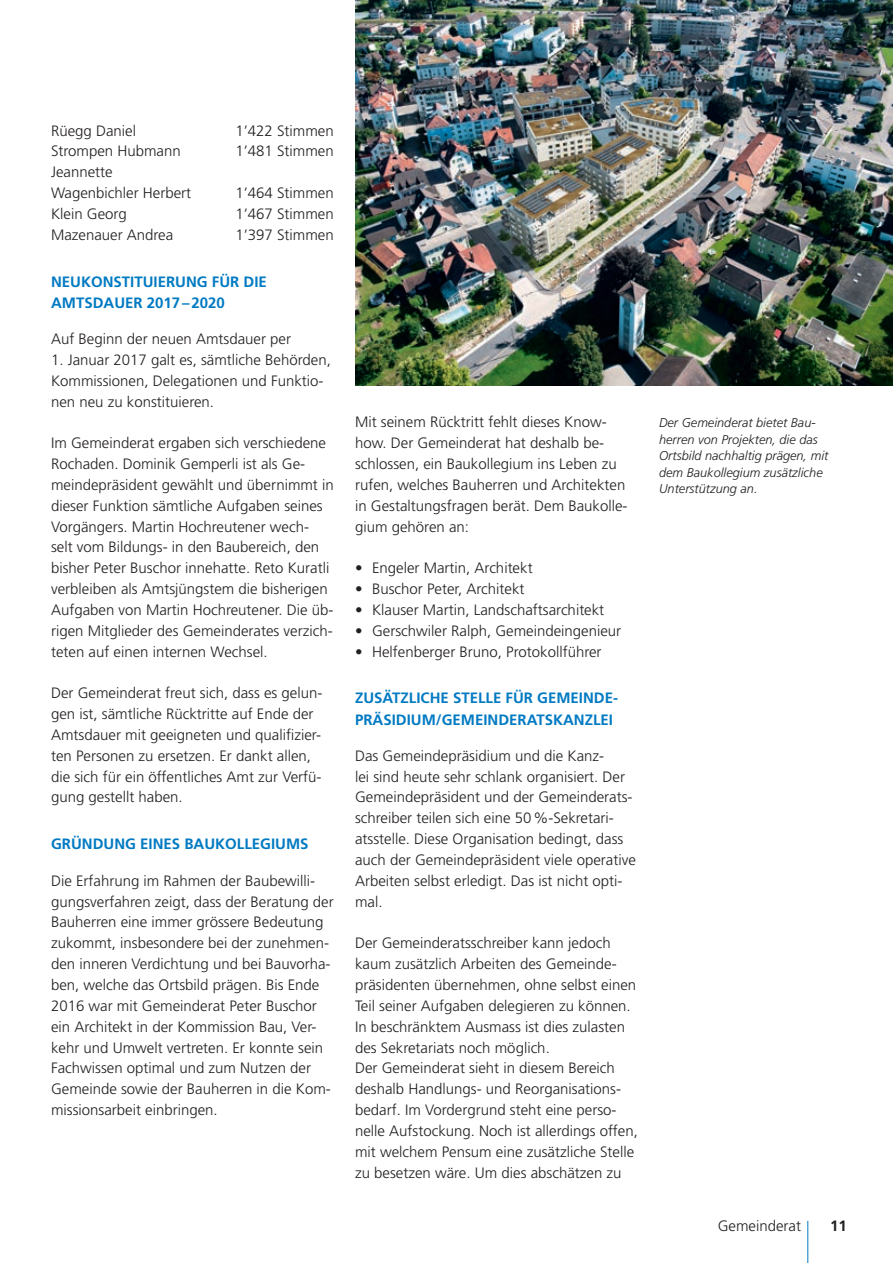
<style>
.page{position:relative;width:893px;height:1263px;background:#fff}
.page>*{position:absolute;margin:0;border:0;box-sizing:border-box;transform-origin:0 0}
.t1{font:300 15px/20.9px "Frutiger LT Std";color:#231f20}
.t2{font:700 15px/21.3px "Frutiger LT Std";color:#007ac2}
.t3{font:italic 300 12.75px/16.5px "Frutiger LT Std";color:#231f20}
.s1{font-weight:700;color:#fff}
.s2{font-weight:700}
</style>
<div class="page">
<hr style="left:807px;top:1221px;width:1px;height:42px;background:#007ac2">
<img style="left:355px;top:0;width:538px;height:386px">
<p class="t1" style="left:51px;top:120px;width:87px">Rüegg Daniel</p>
<p class="t1" style="left:235px;top:120px;width:100px">1’422 Stimmen</p>
<p class="t1" style="left:51px;top:141px;width:131px">Strompen Hubmann</p>
<p class="t1" style="left:235px;top:141px;width:100px">1’481 Stimmen</p>
<p class="t1" style="left:51px;top:162px;width:142px">Jeannette<br>Wagenbichler Herbert</p>
<p class="t1" style="left:235px;top:183px;width:100px">1’464 Stimmen</p>
<p class="t1" style="left:51px;top:204px;width:77px">Klein Georg</p>
<p class="t1" style="left:235px;top:204px;width:100px">1’467 Stimmen</p>
<p class="t1" style="left:51px;top:224px;width:124px">Mazenauer Andrea</p>
<p class="t1" style="left:235px;top:224px;width:100px">1’397 Stimmen</p>
<p class="t2" style="left:51px;top:271px;width:217px">NEUKONSTITUIERUNG FÜR DIE<br>AMTSDAUER 2017–2020</p>
<p class="t1" style="left:51px;top:329px;width:242px">Auf Beginn der neuen Amtsdauer per</p>
<p class="t1" style="left:51px;top:349px;width:281px">1. Januar 2017 galt es, sämtliche Behörden,<br>Kommissionen, Delegationen und Funktio&shy;nen neu zu konstituieren.</p>
<p class="t1" style="left:51px;top:433px;width:284px">Im Gemeinderat ergaben sich verschiedene Rochaden. Dominik Gemperli ist als Ge&shy;meindepräsident gewählt und übernimmt in dieser Funktion sämtliche Aufgaben seines Vorgängers. Martin Hochreutener wech&shy;selt vom Bildungs- in den Baubereich, den bisher Peter Buschor innehatte. Reto Kuratli verbleiben als Amtsjüngstem die bisherigen Aufgaben von Martin Hochreutener. Die üb&shy;rigen Mitglieder des Gemeinderates verzich&shy;teten auf einen internen Wechsel.</p>
<p class="t1" style="left:51px;top:683px;width:273px">Der Gemeinderat freut sich, dass es gelun&shy;gen ist, sämtliche Rücktritte auf Ende der Amtsdauer mit geeigneten und qualifizier&shy;ten Personen zu ersetzen. Er dankt allen, die sich für ein öffentliches Amt zur Verfü&shy;gung gestellt haben.</p>
<p class="t2" style="left:51px;top:833px;width:259px">GRÜNDUNG EINES BAUKOLLEGIUMS</p>
<p class="t1" style="left:51px;top:870px;width:284px">Die Erfahrung im Rahmen der Baubewilli&shy;gungsverfahren zeigt, dass der Beratung der Bauherren eine immer grössere Bedeutung zukommt, insbesondere bei der zunehmen&shy;den inneren Verdichtung und bei Bauvorha&shy;ben, welche das Ortsbild prägen. Bis Ende 2016 war mit Gemeinderat Peter Buschor ein Architekt in der Kommission Bau, Ver&shy;kehr und Umwelt vertreten. Er konnte sein Fachwissen optimal und zum Nutzen der Gemeinde sowie der Bauherren in die Kom&shy;missionsarbeit einbringen.</p>
<p class="t1" style="left:355px;top:412px;width:274px">Mit seinem Rücktritt fehlt dieses Know&shy;how. Der Gemeinderat hat deshalb be&shy;schlossen, ein Baukollegium ins Leben zu rufen, welches Bauherren und Architekten in Gestaltungsfragen berät. Dem Baukolle&shy;gium gehören an:</p>
<p class="t1" style="left:355px;top:558px;width:179px">• Engeler Martin, Architekt</p>
<p class="t1" style="left:355px;top:579px;width:171px">• Buschor Peter, Architekt</p>
<p class="t1" style="left:355px;top:599px;width:251px">• Klauser Martin, Landschaftsarchitekt</p>
<p class="t1" style="left:355px;top:620px;width:268px">• Gerschwiler Ralph, Gemeindeingenieur</p>
<p class="t1" style="left:355px;top:641px;width:248px">• Helfenberger Bruno, Protokollführer</p>
<p class="t2" style="left:355px;top:687px;width:265px">ZUSÄTZLICHE STELLE FÜR GEMEINDE-<br>PRÄSIDIUM/GEMEINDERATSKANZLEI</p>
<p class="t1" style="left:355px;top:745px;width:282px">Das Gemeindepräsidium und die Kanz-<br>lei sind heute sehr schlank organisiert. Der Gemeindepräsident und der Gemeinderats&shy;schreiber teilen sich eine 50%-Sekretari&shy;atsstelle. Diese Organisation bedingt, dass auch der Gemeindepräsident viele operative Arbeiten selbst erledigt. Das ist nicht opti&shy;mal.</p>
<p class="t1" style="left:355px;top:933px;width:284px">Der Gemeinderatsschreiber kann jedoch kaum zusätzlich Arbeiten des Gemeinde&shy;präsidenten übernehmen, ohne selbst einen Teil seiner Aufgaben delegieren zu können.<br>In beschränktem Ausmass ist dies zulasten des Sekretariats noch möglich.<br>Der Gemeinderat sieht in diesem Bereich deshalb Handlungs- und Reorganisations&shy;bedarf. Im Vordergrund steht eine perso&shy;nelle Aufstockung. Noch ist allerdings offen, mit welchem Pensum eine zusätzliche Stelle zu besetzen wäre. Um dies abschätzen zu</p>
<p class="t3" style="left:659px;top:415px;width:171px">Der Gemeinderat bietet Bau&shy;herren von Projekten, die das<br>Ortsbild nachhaltig prägen, mit dem Baukollegium zusätzliche<br>Unterstützung an.</p>
<p class="t1" style="left:718px;top:1215px;width:131px">Gemeinderat <span class="s1">11</span><span class="s2">11</span></p>
</div>
